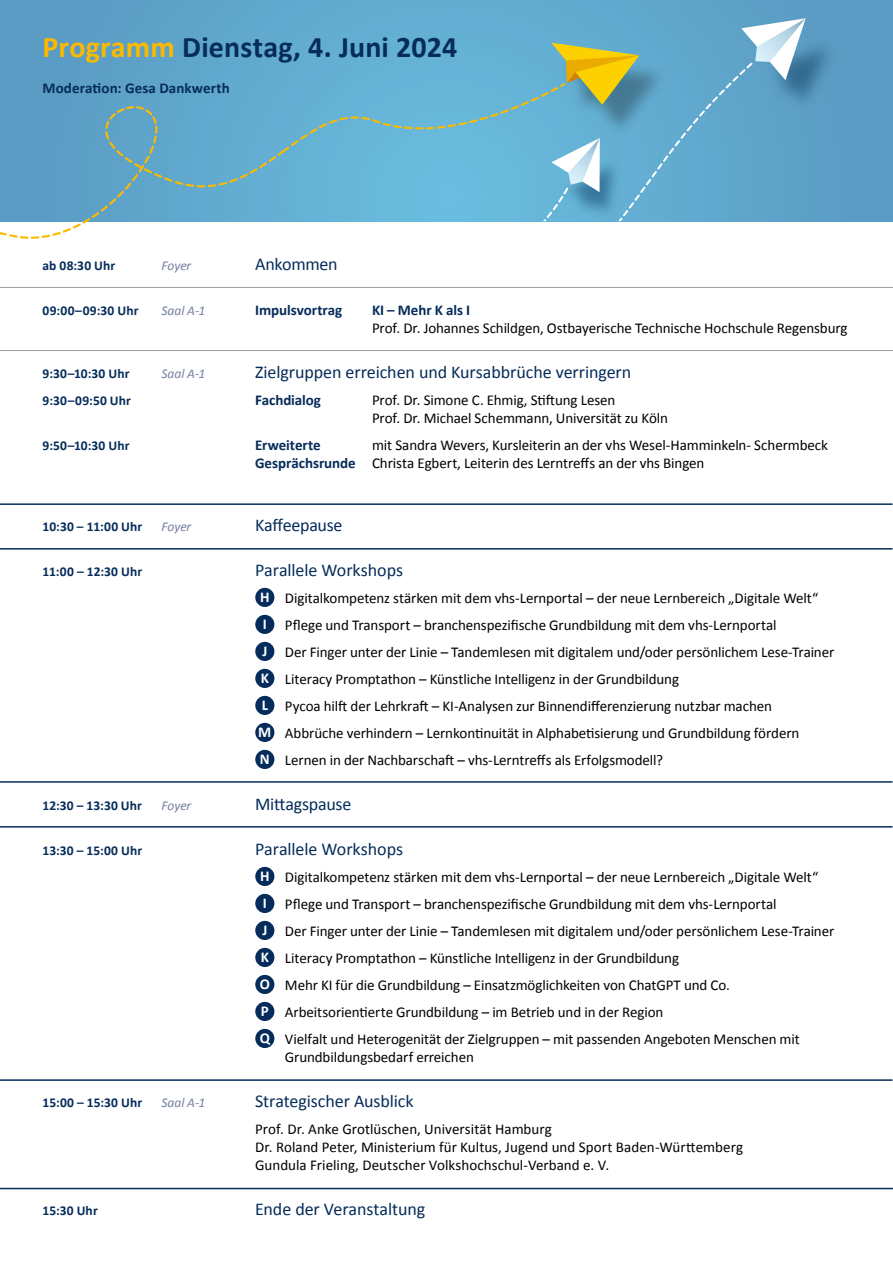
<style>
.page{position:relative;width:893px;height:1263px;background:#fff}
.page>*{position:absolute;margin:0;border:0;box-sizing:border-box;transform-origin:0 0}
.t1{font:700 30px "Calibri";letter-spacing:.005em;color:#052c5a}
.t2{font:18px "Calibri";letter-spacing:-.005em;color:#052c5a}
.t3{font:15px/27px "Calibri";letter-spacing:-.005em;color:#000}
.t4{font:700 15px "Calibri";color:#052c5a}
.t5{font:700 15px/27px "Calibri";color:#fff}
.t6{font:700 13.5px/27px "Calibri";letter-spacing:.01em;color:#052c5a}
.t7{font:italic 13.5px "Calibri";letter-spacing:-.01em;color:#767fa3}
.s1{color:#fbba00}
.s2{font-weight:700;color:#052c5a}
</style>
<div class="page">
<hr style="left:0;top:350px;width:893px;height:1px;background:#9d9d9c">
<hr style="left:0;top:287px;width:893px;height:1px;background:#9d9d9c">
<hr style="left:0;top:1188px;width:893px;height:1px;background:#052c5a">
<div style="left:0;top:0;width:893px;height:221px;background:linear-gradient(to right,#5fa6cb,#5fa5cb)"></div>
<svg style="left:741px;top:18px;width:65px;height:62px"></svg>
<div style="left:639px;top:63px;width:114px;height:158px;background:#60a8cd"></div>
<hr style="left:0;top:781px;width:892px;height:2px;background:#052c5a">
<hr style="left:0;top:826px;width:892px;height:1px;background:#052c5a">
<hr style="left:0;top:1079px;width:892px;height:2px;background:#052c5a">
<hr style="left:0;top:503px;width:892px;height:2px;background:#052c5a">
<hr style="left:0;top:548px;width:892px;height:2px;background:#052c5a">
<svg style="left:0;top:106px;width:567px;height:133px"></svg>
<div style="left:557px;top:52px;width:110px;height:85px;background:#000;opacity:.3"></div>
<svg style="left:171px;top:43px;width:468px;height:178px;background:#6bb2cb"></svg>
<div style="left:255px;top:867px;width:19px;height:19px;background:#052c5a;border-radius:50%"></div>
<div style="left:255px;top:894px;width:19px;height:19px;background:#052c5a;border-radius:50%"></div>
<div style="left:255px;top:921px;width:19px;height:19px;background:#052c5a;border-radius:50%"></div>
<div style="left:255px;top:948px;width:19px;height:19px;background:#052c5a;border-radius:50%"></div>
<div style="left:255px;top:975px;width:19px;height:19px;background:#052c5a;border-radius:50%"></div>
<div style="left:255px;top:1002px;width:19px;height:19px;background:#052c5a;border-radius:50%"></div>
<div style="left:255px;top:1029px;width:19px;height:19px;background:#052c5a;border-radius:50%"></div>
<div style="left:255px;top:588px;width:19px;height:19px;background:#052c5a;border-radius:50%"></div>
<div style="left:255px;top:615px;width:19px;height:19px;background:#052c5a;border-radius:50%"></div>
<div style="left:255px;top:642px;width:19px;height:19px;background:#052c5a;border-radius:50%"></div>
<div style="left:255px;top:669px;width:19px;height:19px;background:#052c5a;border-radius:50%"></div>
<div style="left:255px;top:696px;width:19px;height:19px;background:#052c5a;border-radius:50%"></div>
<div style="left:255px;top:723px;width:19px;height:19px;background:#052c5a;border-radius:50%"></div>
<div style="left:255px;top:750px;width:19px;height:19px;background:#052c5a;border-radius:50%"></div>
<h1 class="t1" style="left:43px;top:27px;width:416px"><span class="s1">Programm</span> Dienstag, 4. Juni 2024</h1>
<p class="t4" style="left:43px;top:78px;width:189px">Moderation: Gesa Dankwerth</p>
<p class="t6" style="left:43px;top:252px;width:74px">ab 08:30 Uhr</p>
<p class="t6" style="left:43px;top:297px;width:97px">09:00–09:30 Uhr</p>
<p class="t7" style="left:162px;top:256px;width:31px">Foyer</p>
<p class="t7" style="left:162px;top:301px;width:45px">Saal A-1</p>
<p class="t2" style="left:255px;top:253px;width:84px">Ankommen</p>
<p class="t4" style="left:255px;top:300px;width:89px">Impulsvortrag</p>
<p class="t4" style="left:372px;top:300px;width:100px">KI – Mehr K als I</p>
<p class="t3" style="left:372px;top:315px;width:477px">Prof. Dr. Johannes Schildgen, Ostbayerische Technische Hochschule Regensburg</p>
<p class="t6" style="left:43px;top:360px;width:90px">9:30–10:30 Uhr<br>9:30–09:50 Uhr</p>
<p class="t6" style="left:43px;top:432px;width:89px">9:50–10:30 Uhr</p>
<p class="t7" style="left:162px;top:364px;width:45px">Saal A-1</p>
<p class="t2" style="left:255px;top:361px;width:378px">Zielgruppen erreichen und Kursabbrüche verringern</p>
<p class="t4" style="left:255px;top:390px;width:67px">Fachdialog</p>
<p class="t3" style="left:372px;top:391px;width:297px;line-height:18px">Prof. Dr. Simone C. Ehmig, Stiftung Lesen<br>Prof. Dr. Michael Schemmann, Universität zu Köln</p>
<p class="t4" style="left:255px;top:435px;width:67px">Erweiterte</p>
<p class="t3" style="left:255px;top:436px;width:574px;line-height:18px;text-indent:117px">mit Sandra Wevers, Kursleiterin an der vhs Wesel-Hamminkeln- Schermbeck<br><span class="s2">Gesprächsrunde</span> Christa Egbert, Leiterin des Lerntreffs an der vhs Bingen</p>
<p class="t6" style="left:43px;top:513px;width:101px">10:30 – 11:00 Uhr</p>
<p class="t6" style="left:43px;top:558px;width:101px">11:00 – 12:30 Uhr</p>
<p class="t7" style="left:162px;top:517px;width:31px">Foyer</p>
<p class="t2" style="left:255px;top:514px;width:89px">Kaffeepause</p>
<p class="t2" style="left:255px;top:559px;width:149px">Parallele Workshops</p>
<p class="t5" style="left:258px;top:584px;width:15px;text-align:center">H<br>I<br>J<br>K<br>L<br>M<br>N</p>
<p class="t3" style="left:285px;top:585px;width:551px">Digitalkompetenz stärken mit dem vhs-Lernportal – der neue Lernbereich „Digitale Welt“ Pflege und Transport – branchenspezifische Grundbildung mit dem vhs-Lernportal<br>Der Finger unter der Linie – Tandemlesen mit digitalem und/oder persönlichem Lese-Trainer Literacy Promptathon – Künstliche Intelligenz in der Grundbildung<br>Pycoa hilft der Lehrkraft – KI-Analysen zur Binnendifferenzierung nutzbar machen Abbrüche verhindern – Lernkontinuität in Alphabetisierung und Grundbildung fördern Lernen in der Nachbarschaft – vhs-Lerntreffs als Erfolgsmodell?</p>
<p class="t6" style="left:43px;top:792px;width:101px">12:30 – 13:30 Uhr</p>
<p class="t7" style="left:162px;top:796px;width:31px">Foyer</p>
<p class="t2" style="left:255px;top:793px;width:98px">Mittagspause</p>
<p class="t6" style="left:43px;top:837px;width:101px">13:30 – 15:00 Uhr</p>
<p class="t2" style="left:255px;top:838px;width:149px">Parallele Workshops</p>
<p class="t5" style="left:260px;top:862px;width:12px">H<br>I<br>J<br>K<br>O<br>P<br>Q</p>
<p class="t3" style="left:285px;top:864px;width:551px">Digitalkompetenz stärken mit dem vhs-Lernportal – der neue Lernbereich „Digitale Welt“ Pflege und Transport – branchenspezifische Grundbildung mit dem vhs-Lernportal<br>Der Finger unter der Linie – Tandemlesen mit digitalem und/oder persönlichem Lese-Trainer Literacy Promptathon – Künstliche Intelligenz in der Grundbildung<br>Mehr KI für die Grundbildung – Einsatzmöglichkeiten von ChatGPT und Co.<br>Arbeitsorientierte Grundbildung – im Betrieb und in der Region<br>Vielfalt und Heterogenität der Zielgruppen – mit passenden Angeboten Menschen mit</p>
<p class="t3" style="left:285px;top:1044px;width:190px">Grundbildungsbedarf erreichen</p>
<p class="t6" style="left:43px;top:1089px;width:101px">15:00 – 15:30 Uhr</p>
<p class="t7" style="left:162px;top:1093px;width:45px">Saal A-1</p>
<p class="t2" style="left:255px;top:1090px;width:160px">Strategischer Ausblick</p>
<p class="t3" style="left:255px;top:1120px;width:489px;line-height:18px">Prof. Dr. Anke Grotlüschen, Universität Hamburg<br>Dr. Roland Peter, Ministerium für Kultus, Jugend und Sport Baden-Württemberg<br>Gundula Frieling, Deutscher Volkshochschul-Verband e. V.</p>
<p class="t6" style="left:43px;top:1197px;width:57px">15:30 Uhr</p>
<p class="t2" style="left:255px;top:1198px;width:172px">Ende der Veranstaltung</p>
</div>
